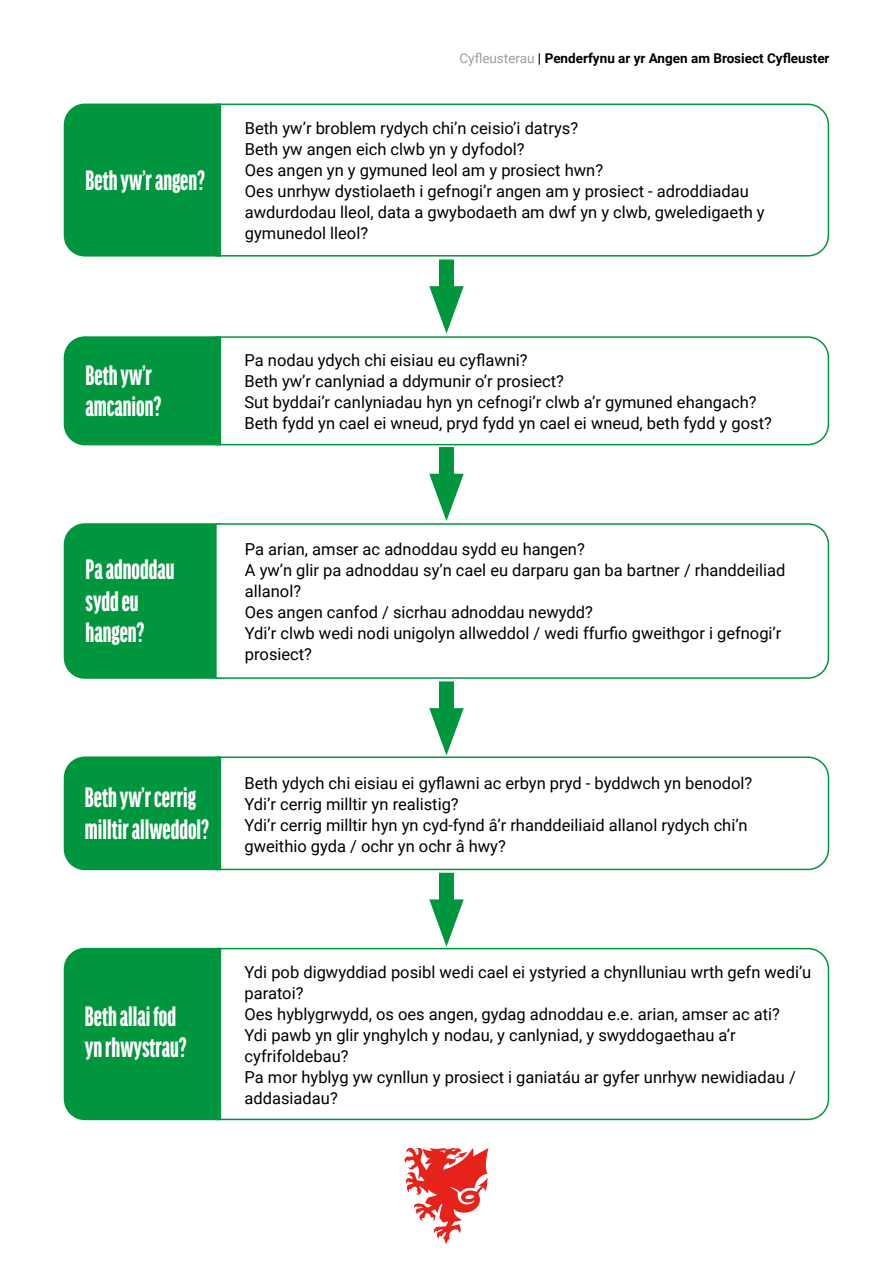
<style>
.page{position:relative;width:893px;height:1263px;background:#fff}
.page>*{position:absolute;margin:0;border:0;box-sizing:border-box;transform-origin:0 0}
.t1{font:900 30px/31.5px "Good Headline Pro Comp";color:#fff}
.t2{font:16.5px/21px "Roboto";color:#000}
.t3{font:700 13.5px "Roboto";color:#000}
.s1{font-weight:400;color:#9d9d9c}
</style>
<div class="page">
<svg style="left:404px;top:1148px;width:84px;height:96px"></svg>
<svg style="left:214px;top:756px;width:616px;height:115px"></svg>
<div style="left:64px;top:756px;width:157px;height:114px;background:#00963d"></div>
<div style="left:64px;top:336px;width:150px;height:109px;background:#00963d"></div>
<svg style="left:214px;top:336px;width:616px;height:110px"></svg>
<div style="left:64px;top:104px;width:150px;height:153px;background:#00963d"></div>
<svg style="left:214px;top:103px;width:616px;height:154px"></svg>
<svg style="left:214px;top:947px;width:616px;height:174px"></svg>
<div style="left:64px;top:948px;width:157px;height:172px;background:#00963d"></div>
<div style="left:64px;top:523px;width:150px;height:156px;background:#00963d"></div>
<svg style="left:214px;top:523px;width:616px;height:156px"></svg>
<div style="left:439px;top:259px;width:15px;height:47px;background:#00963d"></div>
<svg style="left:429px;top:286px;width:35px;height:48px"></svg>
<div style="left:439px;top:873px;width:15px;height:46px;background:#00963d"></div>
<svg style="left:429px;top:899px;width:35px;height:48px"></svg>
<div style="left:439px;top:681px;width:15px;height:46px;background:#00963d"></div>
<svg style="left:429px;top:708px;width:35px;height:47px"></svg>
<div style="left:439px;top:447px;width:15px;height:46px;background:#00963d"></div>
<svg style="left:429px;top:474px;width:35px;height:47px"></svg>
<h1 class="t1" style="left:86px;top:164px;width:121px">Beth yw’r angen?</h1>
<p class="t3" style="left:459px;top:49px;width:372px"><span class="s1">Cyfleusterau</span> | Penderfynu ar yr Angen am Brosiect Cyfleuster</p>
<p class="t2" style="left:245px;top:117px;width:521px">Beth yw’r broblem rydych chi’n ceisio’i datrys?<br>Beth yw angen eich clwb yn y dyfodol?<br>Oes angen yn y gymuned leol am y prosiect hwn?<br>Oes unrhyw dystiolaeth i gefnogi’r angen am y prosiect - adroddiadau awdurdodau lleol, data a gwybodaeth am dwf yn y clwb, gweledigaeth y gymunedol lleol?</p>
<h1 class="t1" style="left:86px;top:360px;width:77px">Beth yw’r amcanion?</h1>
<p class="t2" style="left:244px;top:349px;width:529px">Pa nodau ydych chi eisiau eu cyflawni?<br>Beth yw’r canlyniad a ddymunir o’r prosiect?<br>Sut byddai’r canlyniadau hyn yn cefnogi’r clwb a’r gymuned ehangach?<br>Beth fydd yn cael ei wneud, pryd fydd yn cael ei wneud, beth fydd y gost?</p>
<h1 class="t1" style="left:86px;top:554px;width:90px">Pa adnoddau sydd eu hangen?</h1>
<p class="t2" style="left:245px;top:538px;width:542px">Pa arian, amser ac adnoddau sydd eu hangen?<br>A yw’n glir pa adnoddau sy’n cael eu darparu gan ba bartner / rhanddeiliad allanol?<br>Oes angen canfod / sicrhau adnoddau newydd?<br>Ydi’r clwb wedi nodi unigolyn allweddol / wedi ffurfio gweithgor i gefnogi’r prosiect?</p>
<h1 class="t1" style="left:85px;top:782px;width:126px">Beth yw’r cerrig milltir allweddol?</h1>
<p class="t2" style="left:245px;top:772px;width:509px">Beth ydych chi eisiau ei gyflawni ac erbyn pryd - byddwch yn benodol?<br>Ydi’r cerrig milltir yn realistig?<br>Ydi’r cerrig milltir hyn yn cyd-fynd â’r rhanddeiliaid allanol rydych chi’n gweithio gyda / ochr yn ochr â hwy?</p>
<h1 class="t1" style="left:85px;top:1000px;width:103px">Beth allai fod yn rhwystrau?</h1>
<p class="t2" style="left:245px;top:961px;width:568px">Ydi pob digwyddiad posibl wedi cael ei ystyried a chynlluniau wrth gefn wedi’u paratoi?<br>Oes hyblygrwydd, os oes angen, gydag adnoddau e.e. arian, amser ac ati?<br>Ydi pawb yn glir ynghylch y nodau, y canlyniad, y swyddogaethau a’r cyfrifoldebau?<br>Pa mor hyblyg yw cynllun y prosiect i ganiatáu ar gyfer unrhyw newidiadau / addasiadau?</p>
</div>
